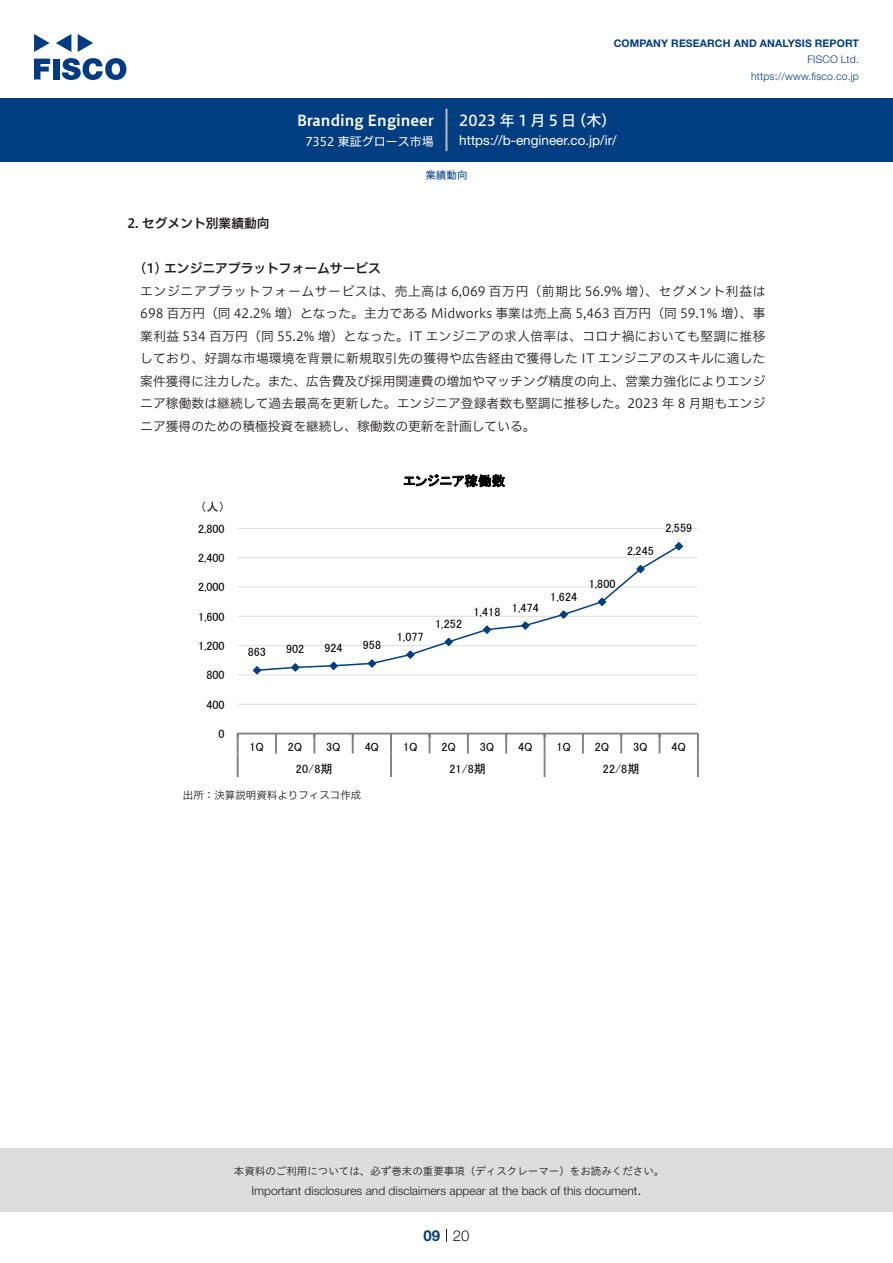
<style>
.page{position:relative;width:893px;height:1263px;background:#fff}
.page>*{position:absolute;margin:0;border:0;box-sizing:border-box;transform-origin:0 0}
.t1{font:15px "Hiragino UD Sans F Std N W6";color:#fff}
.t2{font:15px "Hiragino UD Sans F Std N W5";letter-spacing:.205em;color:#fff}
.t3{font:300 15px "Helvetica Neue LT Std";color:#231f20}
.t4{font:700 15px "Helvetica Neue LT Std";color:#003d81}
.t5{font:13.5px "Helvetica Neue LT Std";color:#fff}
.t6{font:13.5px "MS P Gothic";letter-spacing:.01em;color:#000}
.t7{font:12.75px/22.5px "Hiragino UD Sans F Std N W3";color:#231f20;text-align:justify}
.t8{font:12.75px "Hiragino UD Sans F Std N W6";color:#231f20}
.t9{font:12.15px "MS P Gothic";letter-spacing:.005em;color:#000}
.t10{font:12px "MS P Gothic";letter-spacing:.005em;color:#000}
.t11{font:300 12px "Helvetica Neue LT Std";color:#231f20}
.t12{font:12px "Hiragino UD Sans F Std N W4";color:#fff}
.t13{font:10.5px "Hiragino UD Sans Std W3";color:#231f20}
.t14{font:700 10.5px "Helvetica Neue LT Std";letter-spacing:.015em;color:#003d81}
.t15{font:300 10.5px/16.5px "Helvetica Neue LT Std";letter-spacing:.015em;color:#003d81;text-align:right}
.t16{font:10.5px "Hiragino UD Sans F Std N W3";color:#231f20}
.t17{font:10.5px "Hiragino UD Sans F Std N W4";color:#003d81}
</style>
<div class="page">
<div style="left:0;top:1148px;width:893px;height:64px;background:#ddd"></div>
<svg style="left:34px;top:59px;width:16px;height:20px"></svg>
<div style="left:53px;top:59px;width:6px;height:20px;background:#003a83"></div>
<svg style="left:62px;top:58px;width:64px;height:22px"></svg>
<svg style="left:34px;top:34px;width:16px;height:18px"></svg>
<svg style="left:78px;top:34px;width:15px;height:18px"></svg>
<svg style="left:56px;top:34px;width:15px;height:18px"></svg>
<div style="left:0;top:98px;width:893px;height:64px;background:#003d81"></div>
<hr style="left:445px;top:109px;width:3px;height:42px;background:#b5b5b6">
<svg style="left:446px;top:1229px;width:1px;height:13px"></svg>
<hr style="left:238px;top:704px;width:460px;height:1px;background:#ddd">
<hr style="left:238px;top:674px;width:460px;height:1px;background:#ddd">
<hr style="left:238px;top:645px;width:460px;height:1px;background:#ddd">
<hr style="left:238px;top:616px;width:460px;height:1px;background:#ddd">
<hr style="left:238px;top:587px;width:460px;height:1px;background:#ddd">
<hr style="left:238px;top:557px;width:460px;height:1px;background:#ddd">
<hr style="left:238px;top:528px;width:460px;height:1px;background:#ddd">
<hr style="left:238px;top:733px;width:460px;height:1px;background:#808080">
<hr style="left:237px;top:733px;width:2px;height:20px;background:#808080">
<hr style="left:275px;top:733px;width:2px;height:20px;background:#808080">
<hr style="left:313px;top:733px;width:2px;height:20px;background:#808080">
<hr style="left:352px;top:733px;width:2px;height:20px;background:#808080">
<hr style="left:390px;top:733px;width:2px;height:20px;background:#808080">
<svg style="left:429px;top:734px;width:1px;height:19px"></svg>
<hr style="left:467px;top:733px;width:2px;height:20px;background:#808080">
<hr style="left:505px;top:733px;width:2px;height:20px;background:#808080">
<hr style="left:582px;top:733px;width:2px;height:20px;background:#808080">
<hr style="left:620px;top:733px;width:2px;height:20px;background:#808080">
<svg style="left:659px;top:734px;width:1px;height:19px"></svg>
<hr style="left:697px;top:733px;width:2px;height:20px;background:#808080">
<hr style="left:237px;top:753px;width:2px;height:24px;background:#808080">
<hr style="left:390px;top:753px;width:2px;height:24px;background:#808080">
<svg style="left:544px;top:734px;width:1px;height:43px"></svg>
<hr style="left:697px;top:753px;width:2px;height:24px;background:#808080">
<svg style="left:255px;top:548px;width:426px;height:123px"></svg>
<svg style="left:252px;top:665px;width:10px;height:10px"></svg>
<svg style="left:290px;top:663px;width:10px;height:9px"></svg>
<svg style="left:329px;top:661px;width:9px;height:10px"></svg>
<svg style="left:367px;top:659px;width:10px;height:9px"></svg>
<svg style="left:405px;top:650px;width:10px;height:9px"></svg>
<svg style="left:444px;top:637px;width:9px;height:10px"></svg>
<svg style="left:482px;top:625px;width:10px;height:9px"></svg>
<svg style="left:520px;top:621px;width:10px;height:9px"></svg>
<svg style="left:559px;top:610px;width:9px;height:9px"></svg>
<svg style="left:597px;top:597px;width:10px;height:10px"></svg>
<svg style="left:636px;top:564px;width:9px;height:10px"></svg>
<svg style="left:674px;top:542px;width:9px;height:9px"></svg>
<p class="t1" style="left:297px;top:109px;width:138px">Branding Engineer</p>
<p class="t12" style="left:305px;top:132px;width:130px">7352 東証グロース市場</p>
<p class="t14" style="left:614px;top:37px;width:247px">COMPANY RESEARCH AND ANALYSIS REPORT</p>
<p class="t15" style="left:751px;top:51px;width:109px">FISCO Ltd. https://www.fisco.co j p.</p>
<p class="t2" style="left:459px;top:109px;width:118px">2023年1月5日</p>
<p class="t2" style="left:571px;top:109px;width:46px">（木(</p>
<p class="t5" style="left:459px;top:132px;width:159px">https:// -b engineer. c o j p. /i r/</p>
<p class="t17" style="left:425px;top:167px;width:43px">業績動向</p>
<p class="t8" style="left:128px;top:214px;width:144px">2. セグメント別業績動向</p>
<p class="t8" style="left:140px;top:259px;width:242px">1( ) エンジニアプラットフォームサービス</p>
<p class="t7" style="left:140px;top:279px;width:627px">エンジニアプラットフォームサービスは、売上高は 6,069 百万円（前期比 56.9% 増）、セグメント利益は698 百万円（同 42.2% 増）となった。主力である Midworks 事業は売上高 5,463 百万円（同 59.1% 増）、事業利益 534 百万円（同 55.2% 増）となった。IT エンジニアの求人倍率は、コロナ禍においても堅調に推移しており、好調な市場環境を背景に新規取引先の獲得や広告経由で獲得した IT エンジニアのスキルに適した案件獲得に注力した。また、広告費及び採用関連費の増加やマッチング精度の向上、営業力強化によりエンジニア稼働数は継続して過去最高を更新した。エンジニア登録者数も堅調に推移した。2023 年 8 月期もエンジニア獲得のための積極投資を継続し、稼働数の更新を計画している。</p>
<p class="t10" style="left:201px;top:500px;width:26px">人（ (</p>
<p class="t10" style="left:198px;top:522px;width:28px">2,800</p>
<p class="t10" style="left:198px;top:552px;width:28px">2,400</p>
<p class="t10" style="left:198px;top:581px;width:28px">2,000</p>
<p class="t10" style="left:198px;top:610px;width:28px">1,600</p>
<p class="t9" style="left:198px;top:639px;width:28px">1,200</p>
<p class="t9" style="left:207px;top:669px;width:20px">800</p>
<p class="t9" style="left:207px;top:698px;width:20px">400</p>
<p class="t10" style="left:219px;top:727px;width:8px">0</p>
<p class="t10" style="left:248px;top:646px;width:20px">863</p>
<p class="t10" style="left:286px;top:643px;width:20px">902</p>
<p class="t10" style="left:324px;top:641px;width:20px">924</p>
<p class="t10" style="left:363px;top:639px;width:20px">958</p>
<p class="t10" style="left:250px;top:740px;width:16px">Q1</p>
<p class="t10" style="left:288px;top:740px;width:16px">Q2</p>
<p class="t10" style="left:326px;top:740px;width:16px">Q3</p>
<p class="t10" style="left:296px;top:762px;width:38px">20/8期</p>
<p class="t10" style="left:365px;top:740px;width:16px">Q4</p>
<p class="t16" style="left:183px;top:787px;width:180px">出所：決算説明資料よりフィスコ作成</p>
<p class="t6" style="left:403px;top:474px;width:103px">エンジニア稼働数</p>
<p class="t10" style="left:397px;top:630px;width:28px">1,077</p>
<p class="t10" style="left:435px;top:617px;width:28px">1,252</p>
<p class="t10" style="left:474px;top:605px;width:28px">1,418</p>
<p class="t10" style="left:512px;top:601px;width:28px">1,474</p>
<p class="t10" style="left:550px;top:590px;width:28px">1,624</p>
<p class="t9" style="left:589px;top:577px;width:28px">1,800</p>
<p class="t10" style="left:627px;top:545px;width:28px">2,245</p>
<p class="t10" style="left:665px;top:522px;width:28px">2,559</p>
<p class="t10" style="left:403px;top:740px;width:16px">Q1</p>
<p class="t10" style="left:441px;top:740px;width:16px">Q2</p>
<p class="t10" style="left:480px;top:740px;width:16px">Q3</p>
<p class="t10" style="left:449px;top:762px;width:38px">21/8期</p>
<p class="t10" style="left:518px;top:740px;width:16px">Q4</p>
<p class="t10" style="left:556px;top:740px;width:16px">Q1</p>
<p class="t10" style="left:595px;top:740px;width:16px">Q2</p>
<p class="t10" style="left:633px;top:740px;width:16px">Q3</p>
<p class="t10" style="left:603px;top:762px;width:38px">22/8期</p>
<p class="t10" style="left:672px;top:740px;width:16px">Q4</p>
<p class="t13" style="left:234px;top:1163px;width:432px">本資料のご利用については、必ず巻末の重要事項（ディスクレーマー）をお読みください。</p>
<p class="t3" style="left:637px;top:1180px;width:6px">.</p>
<p class="t11" style="left:251px;top:1183px;width:387px">Important disclosures and disclaimers appear at the back of this document</p>
<p class="t4" style="left:423px;top:1226px;width:18px">09</p>
<p class="t3" style="left:453px;top:1226px;width:18px">20</p>
</div>
